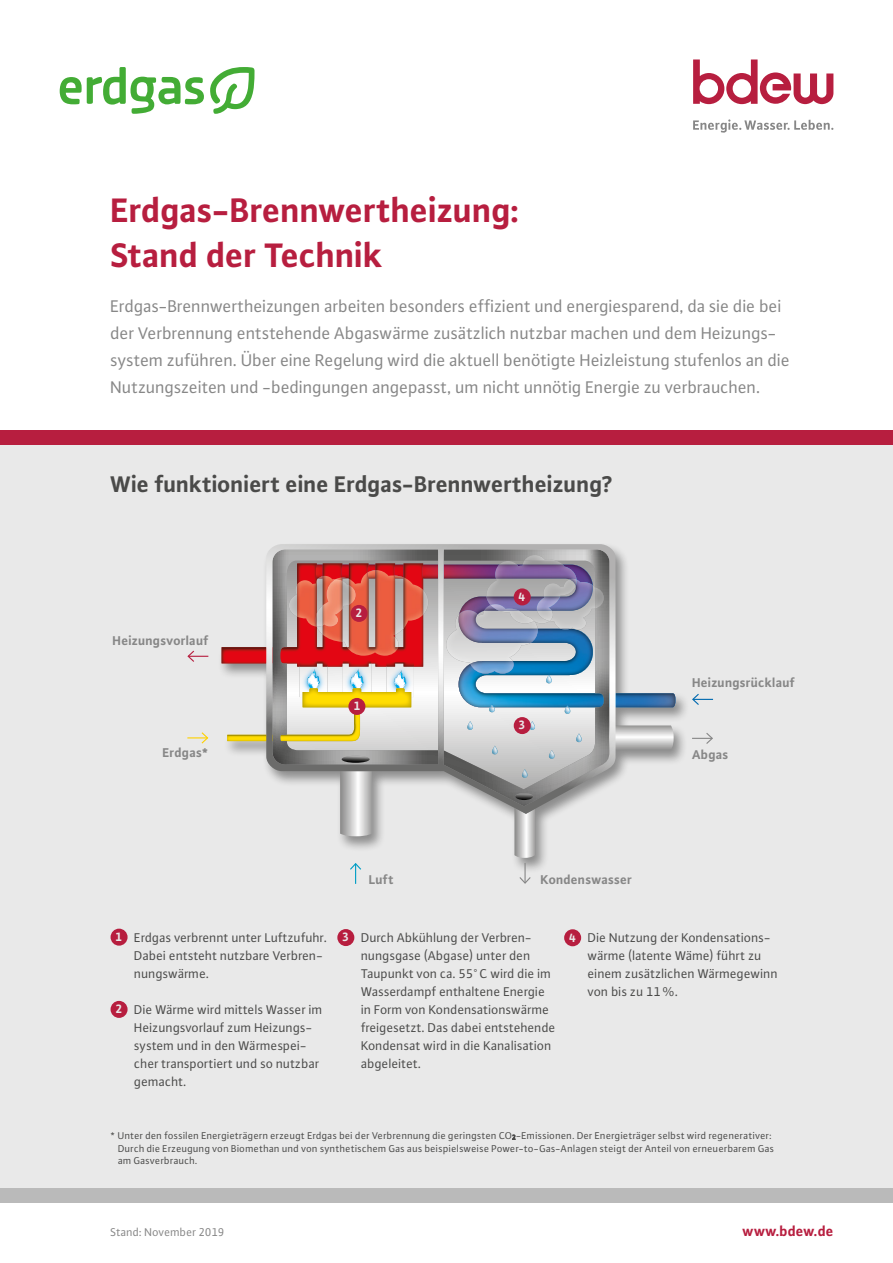
<style>
.page{position:relative;width:893px;height:1263px;background:#fff}
.page>*{position:absolute;margin:0;border:0;box-sizing:border-box;transform-origin:0 0}
.t1{font:700 36px/45px "Plus Sans";letter-spacing:-.01em;color:#b71e3f}
.t2{font:700 24px "Plus Sans";letter-spacing:-.005em;color:#4a4a49}
.t3{font:18px/27px "Plus Sans Normal";letter-spacing:-.01em;color:#878787}
.t4{font:700 15px "Plus Sans";color:#b71e3f}
.t5{font:13.5px/18px "Plus Sans Normal";color:#4a4a49}
.t6{font:700 13.5px "Plus Sans";letter-spacing:.01em;color:#878787}
.t7{font:12.75px "Plus Sans Bold SC";color:#e9e9e9}
.t8{font:12px "Plus Sans Normal";color:#878787}
.t9{font:10.5px/12px "Plus Sans Normal";letter-spacing:.015em;color:#4a4a49}
.s1{font-family:"Plus Sans Bold SC";font-size:12.75px;color:#e9e9e9}
.s2{font-family:"Plus Sans Normal SC"}
.s3{font-family:"Plus Sans Normal SC";font-size:6.75px}
</style>
<div class="page">
<svg style="left:693px;top:59px;width:140px;height:45px"></svg>
<svg style="left:693px;top:119px;width:140px;height:14px"></svg>
<div style="left:0;top:438px;width:893px;height:756px;background:#e9e9e9"></div>
<div style="left:0;top:1188px;width:893px;height:15px;background:#bababa"></div>
<div style="left:0;top:430px;width:893px;height:15px;background:#b71e3f"></div>
<div style="left:111px;top:929px;width:17px;height:17px;background:#b71e3f;border-radius:50%"></div>
<div style="left:111px;top:1001px;width:17px;height:17px;background:#b71e3f;border-radius:50%"></div>
<div style="left:337px;top:929px;width:17px;height:17px;background:#b71e3f;border-radius:50%"></div>
<div style="left:564px;top:929px;width:17px;height:17px;background:#b71e3f;border-radius:50%"></div>
<div style="left:217px;top:542px;width:472px;height:332px;background:#000;opacity:.4"></div>
<svg style="left:340px;top:814px;width:32px;height:22px"></svg>
<svg style="left:514px;top:814px;width:21px;height:44px"></svg>
<svg style="left:615px;top:725px;width:59px;height:25px"></svg>
<svg style="left:615px;top:565px;width:61px;height:142px"></svg>
<svg style="left:266px;top:544px;width:349px;height:270px"></svg>
<img style="left:515px;top:793px;width:18px;height:7px">
<img style="left:342px;top:756px;width:28px;height:7px">
<svg style="left:489px;top:703px;width:6px;height:9px"></svg>
<svg style="left:530px;top:721px;width:5px;height:9px"></svg>
<svg style="left:546px;top:675px;width:6px;height:8px"></svg>
<svg style="left:565px;top:705px;width:5px;height:9px"></svg>
<svg style="left:549px;top:750px;width:5px;height:9px"></svg>
<svg style="left:576px;top:733px;width:6px;height:9px"></svg>
<svg style="left:467px;top:721px;width:6px;height:9px"></svg>
<svg style="left:492px;top:746px;width:6px;height:8px"></svg>
<svg style="left:522px;top:769px;width:6px;height:9px"></svg>
<img style="left:446px;top:611px;width:13px;height:53px">
<img style="left:459px;top:605px;width:79px;height:69px">
<img style="left:593px;top:585px;width:2px;height:45px">
<img style="left:549px;top:579px;width:44px;height:51px">
<img style="left:595px;top:587px;width:9px;height:21px">
<svg style="left:221px;top:563px;width:202px;height:178px"></svg>
<img style="left:297px;top:576px;width:20px;height:51px">
<img style="left:423px;top:578px;width:5px;height:69px">
<img style="left:317px;top:570px;width:106px;height:86px">
<img style="left:315px;top:579px;width:41px;height:48px">
<img style="left:486px;top:561px;width:83px;height:62px">
<img style="left:486px;top:565px;width:91px;height:46px">
<img style="left:524px;top:555px;width:32px;height:6px">
<img style="left:499px;top:611px;width:35px;height:12px">
<img style="left:491px;top:604px;width:28px;height:7px">
<img style="left:537px;top:611px;width:39px;height:10px">
<img style="left:537px;top:579px;width:40px;height:32px">
<div style="left:348px;top:698px;width:17px;height:17px;background:#b71e3f;border-radius:50%"></div>
<div style="left:351px;top:605px;width:17px;height:17px;background:#b71e3f;border-radius:50%"></div>
<div style="left:514px;top:717px;width:17px;height:17px;background:#b71e3f;border-radius:50%"></div>
<div style="left:514px;top:588px;width:17px;height:17px;background:#b71e3f;border-radius:50%"></div>
<svg style="left:692px;top:693px;width:21px;height:12px"></svg>
<svg style="left:692px;top:733px;width:21px;height:11px"></svg>
<hr style="left:524px;top:863px;width:2px;height:20px;background:#878787">
<svg style="left:519px;top:876px;width:12px;height:8px"></svg>
<svg style="left:349px;top:862px;width:13px;height:22px"></svg>
<svg style="left:187px;top:732px;width:22px;height:12px"></svg>
<svg style="left:187px;top:650px;width:21px;height:12px"></svg>
<svg style="left:210px;top:67px;width:44px;height:47px"></svg>
<svg style="left:60px;top:67px;width:144px;height:47px"></svg>
<h1 class="t1" style="left:111px;top:186px;width:410px">Erdgas-Brennwertheizung:<br>Stand der Technik</h1>
<p class="t3" style="left:111px;top:292px;width:681px">Erdgas-Brennwertheizungen arbeiten besonders effizient und energiesparend, da sie die bei der Verbrennung entstehende Abgaswärme zusätzlich nutzbar machen und dem Heizungs&shy;system zuführen. Über eine Regelung wird die aktuell benötigte Heizleistung stufenlos an die Nutzungszeiten und -bedingungen angepasst, um nicht unnötig Energie zu verbrauchen.</p>
<h2 class="t2" style="left:111px;top:468px;width:504px">Wie funktioniert eine Erdgas-Brennwertheizung?</h2>
<p class="t6" style="left:113px;top:632px;width:97px">Heizungsvorlauf</p>
<p class="t7" style="left:355px;top:605px;width:8px">2</p>
<p class="t7" style="left:354px;top:698px;width:8px">1</p>
<p class="t7" style="left:518px;top:588px;width:8px">4</p>
<p class="t7" style="left:518px;top:717px;width:8px">3</p>
<p class="t6" style="left:692px;top:674px;width:104px">Heizungsrücklauf</p>
<p class="t6" style="left:163px;top:744px;width:47px">Erdgas*</p>
<p class="t6" style="left:692px;top:745px;width:38px">Abgas</p>
<p class="t6" style="left:369px;top:871px;width:26px">Luft</p>
<p class="t6" style="left:540px;top:870px;width:93px">Kondenswasser</p>
<p class="t5" style="left:134px;top:928px;width:195px;text-indent:-19px"><span class="s1">1</span> Erdgas verbrennt unter Luftzufuhr.<br>Dabei entsteht nutzbare Verbren&shy;nungswärme.</p>
<p class="t5" style="left:134px;top:1000px;width:190px;text-indent:-19px"><span class="s1">2</span> Die Wärme wird mittels Wasser im<br>Heizungsvorlauf zum Heizungs&shy;system und in den Wärmespei&shy;cher transportiert und so nutzbar gemacht.</p>
<p class="t5" style="left:361px;top:928px;width:196px;text-indent:-19px"><span class="s1">3</span> Durch Abkühlung der Verbren&shy;nungsgase (Abgase) unter den<br>Taupunkt von ca. <span class="s2">55</span>°C wird die im<br>Wasserdampf enthaltene Energie in Form von Kondensationswärme freigesetzt. Das dabei entstehende<br>Kondensat wird in die Kanalisation abgeleitet.</p>
<p class="t5" style="left:588px;top:928px;width:191px;text-indent:-19px"><span class="s1">4</span> Die Nutzung der Kondensations&shy;wärme (latente Wäme) führt zu einem zusätzlichen Wärmegewinn von bis zu <span class="s2">11</span>%.</p>
<p class="t9" style="left:118px;top:1130px;width:658px;text-indent:-8px">* Unter den fossilen Energieträgern erzeugt Erdgas bei der Verbrennung die geringsten CO<span class="s3">2</span>-Emissionen. Der Energieträger selbst wird regenerativer:<br>Durch die Erzeugung von Biomethan und von synthetischem Gas aus beispielsweise Power-to-Gas-Anlagen steigt der Anteil von erneuerbarem Gas am Gasverbrauch.</p>
<p class="t8" style="left:111px;top:1224px;width:116px">Stand: November <span class="s2">2019</span></p>
<p class="t4" style="left:743px;top:1221px;width:92px">www.bdew.de</p>
</div>
